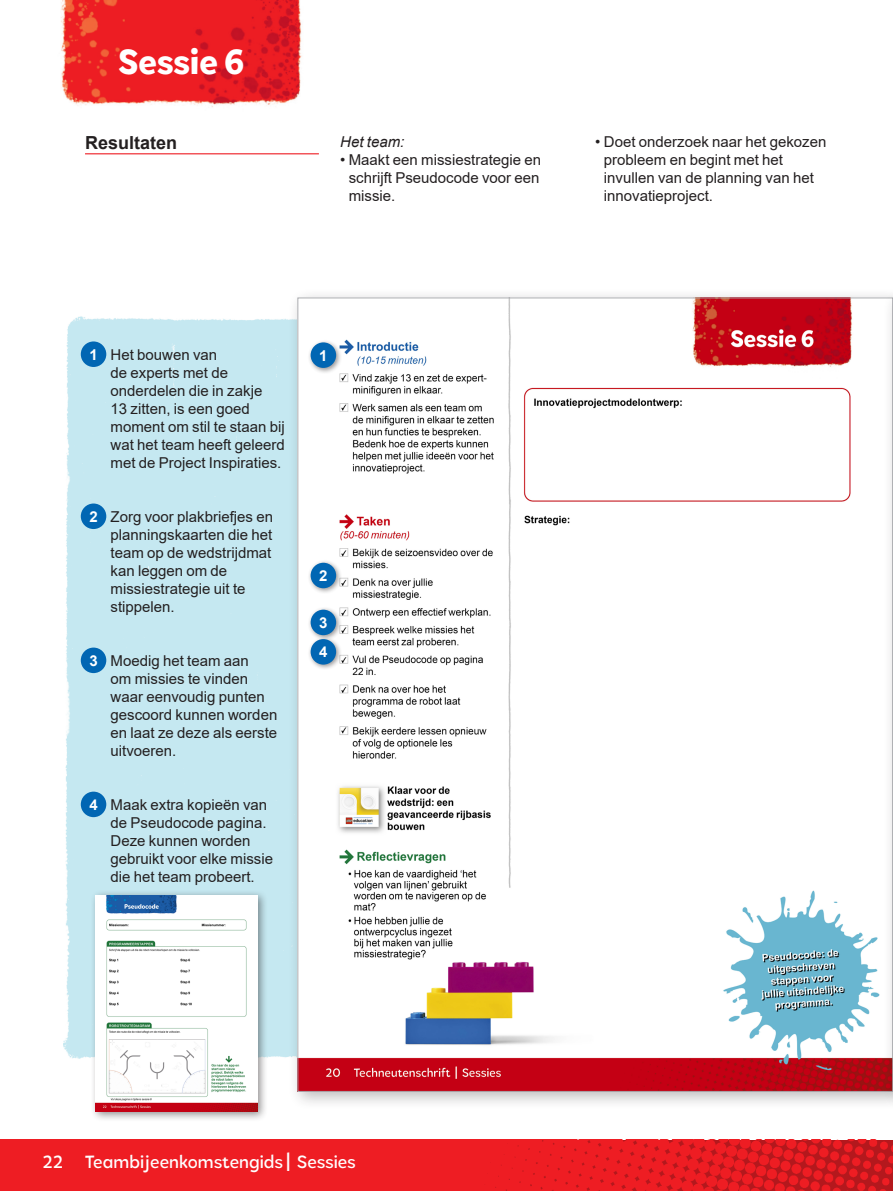
<style>
.page{position:relative;width:893px;height:1191px;background:#fff}
.page>*{position:absolute;margin:0;border:0;box-sizing:border-box;transform-origin:0 0}
.Session_number{font:800 36px "Tobi Pro";color:#fff}
.Footer_12_Regular{font:500 18px "Tobi Pro";color:#fff}
.Subheader_12_Rule_below{font:700 18px "Arial";color:#231f20}
.Basic_Body_10{font:15px/18px "Arial";color:#231f20}
.Basic_Body_10-2{font:italic 15px "Arial";color:#231f20}
.t1{font:700 15px "Arial";color:#fff}
.s1{font-size:27px}
</style>
<div class="page">
<div style="left:64px;top:316px;width:224px;height:743px;background:#c5e8f1"></div>
<img style="left:0;top:1139px;width:893px;height:52px">
<div style="left:288px;top:288px;width:605px;height:822px;background:#231f20;opacity:.3"></div>
<img style="left:300px;top:300px;width:583px;height:789px">
<div style="left:883px;top:288px;width:10px;height:822px;background:#f8f7f8"></div>
<svg style="left:892px;top:298px;width:1px;height:793px"></svg>
<div style="left:90px;top:889px;width:179px;height:233px;background:#231f20;opacity:.5"></div>
<img style="left:96px;top:895px;width:162px;height:216px">
<img style="left:61px;top:0;width:241px;height:107px">
<hr style="left:85px;top:153px;width:234px;height:1px;background:#ee1d23">
<div style="left:307px;top:339px;width:35px;height:35px;background:#231f20;opacity:.45"></div>
<div style="left:311px;top:342px;width:25px;height:26px;background:#0166b3;border-radius:50%"></div>
<div style="left:307px;top:559px;width:35px;height:35px;background:#231f20;opacity:.45"></div>
<div style="left:311px;top:563px;width:25px;height:25px;background:#0166b3;border-radius:50%"></div>
<div style="left:307px;top:606px;width:35px;height:35px;background:#231f20;opacity:.45"></div>
<div style="left:311px;top:609px;width:25px;height:26px;background:#0166b3;border-radius:50%"></div>
<div style="left:307px;top:636px;width:35px;height:34px;background:#231f20;opacity:.45"></div>
<div style="left:311px;top:639px;width:25px;height:25px;background:#0166b3;border-radius:50%"></div>
<div style="left:81px;top:341px;width:25px;height:26px;background:#0166b3;border-radius:50%"></div>
<div style="left:81px;top:503px;width:25px;height:26px;background:#0166b3;border-radius:50%"></div>
<div style="left:81px;top:647px;width:25px;height:26px;background:#0166b3;border-radius:50%"></div>
<div style="left:81px;top:791px;width:25px;height:26px;background:#0166b3;border-radius:50%"></div>
<p class="Session_number" style="left:118px;top:39px;width:129px">Sessie 6</p>
<p class="Subheader_12_Rule_below" style="left:85px;top:130px;width:94px">Resultaten</p>
<p class="Basic_Body_10-2" style="left:340px;top:132px;width:66px">Het team:</p>
<p class="Basic_Body_10" style="left:349px;top:150px;width:194px;text-align:justify;text-indent:-9px">• Maakt een missiestrategie en schrijft Pseudocode voor een missie.</p>
<p class="Basic_Body_10" style="left:604px;top:132px;width:224px;text-indent:-9px">• Doet onderzoek naar het gekozen probleem en begint met het invullen van de planning van het innovatieproject.</p>
<p class="t1" style="left:89px;top:344px;width:10px">1</p>
<p class="t1" style="left:89px;top:506px;width:10px">2</p>
<p class="Basic_Body_10" style="left:111px;top:345px;width:176px">Het bouwen van<br>de experts met de onderdelen die in zakje<br>13 zitten, is een goed moment om stil te staan bij wat het team heeft geleerd met de Project Inspiraties.</p>
<p class="Basic_Body_10" style="left:111px;top:507px;width:164px">Zorg voor plakbriefjes en planningskaarten die het team op de wedstrijdmat kan leggen om de missiestrategie uit te stippelen.</p>
<p class="t1" style="left:89px;top:650px;width:10px">3</p>
<p class="Basic_Body_10" style="left:111px;top:651px;width:168px">Moedig het team aan<br>om missies te vinden waar eenvoudig punten gescoord kunnen worden en laat ze deze als eerste uitvoeren.</p>
<p class="t1" style="left:319px;top:345px;width:10px">1</p>
<p class="t1" style="left:319px;top:565px;width:10px">2</p>
<p class="t1" style="left:319px;top:612px;width:10px">3</p>
<p class="t1" style="left:319px;top:641px;width:10px">4</p>
<p class="t1" style="left:89px;top:794px;width:10px">4</p>
<p class="Basic_Body_10" style="left:111px;top:795px;width:164px">Maak extra kopieën van de Pseudocode pagina.<br>Deze kunnen worden gebruikt voor elke missie die het team probeert.</p>
<p class="Footer_12_Regular" style="left:43px;top:1150px;width:315px">22 Teambijeenkomstengids <span class="s1">I</span> Sessies</p>
</div>
